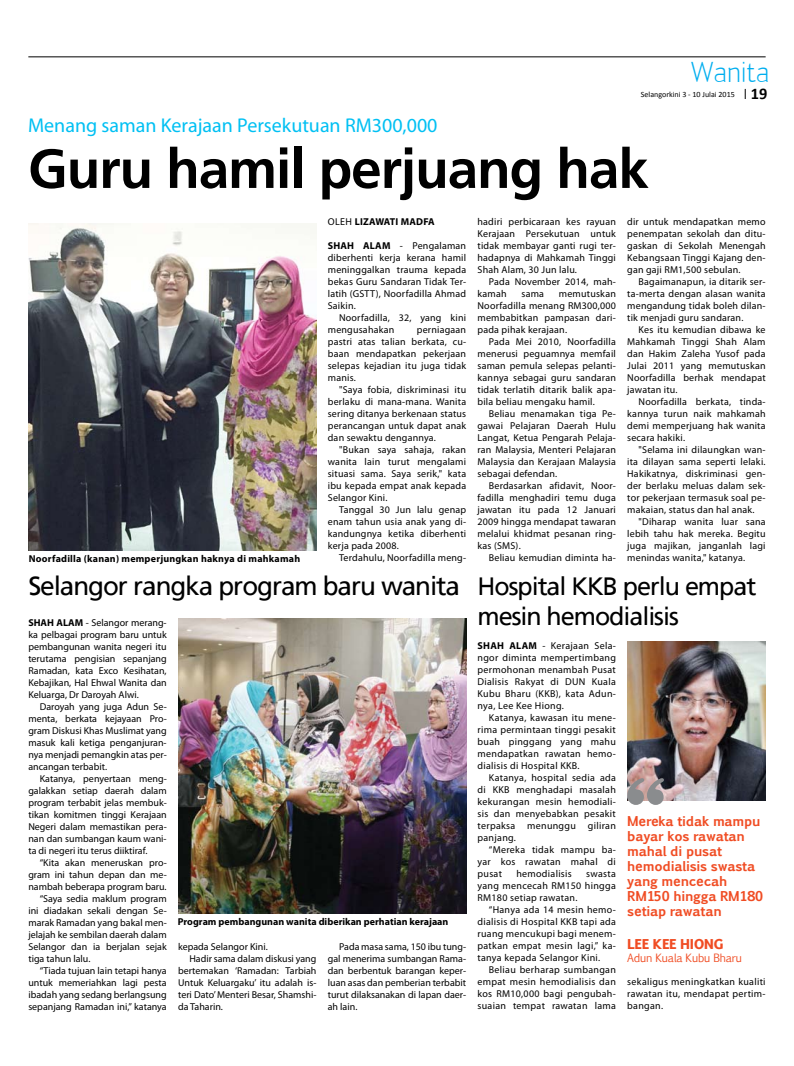
<style>
.page{position:relative;width:794px;height:1066px;background:#fff}
.page>*{position:absolute;margin:0;border:0;box-sizing:border-box;transform-origin:0 0}
.t1{font:700 55px "Frutiger Linotype";letter-spacing:-.02em;color:#000}
.t2{font:28px "Engel Lightltd";color:#00aeef}
.t3{font:26px "Frutiger Linotype";letter-spacing:-.04em;color:#000}
.t4{font:25px/30px "Frutiger Linotype";letter-spacing:-.04em;color:#000}
.t5{font:20px "Myriad Pro";color:#00c0f3}
.t6{font:700 16.3px "Calibri";color:#000}
.t7{font:700 13px/15px "Pigiarniq";letter-spacing:-.02em;color:#f04c23}
.t8{font:800 13px "Pigiarniq";letter-spacing:-.03em;color:#f04c23}
.t9{font:11px "Pigiarniq";letter-spacing:-.02em;color:#f04c23}
.t10{font:10px/12px "Myriad Pro";letter-spacing:.02em;color:#000;text-align:justify}
.t11{font:10px "Myriad Pro";color:#000}
.t12{font:700 10px "Myriad Pro";letter-spacing:.02em;color:#000}
.t13{font:700 10px "Myriad Pro";color:#000}
.t14{font:8px "Calibri";color:#000}
.s1{font-weight:700}
</style>
<div class="page">
<hr style="left:28px;top:57px;width:737px;height:1px;background:#000">
<img style="left:627px;top:641px;width:138px;height:159px">
<svg style="left:627px;top:778px;width:37px;height:27px"></svg>
<img style="left:28px;top:224px;width:288px;height:327px">
<img style="left:178px;top:618px;width:288px;height:296px">
<h2 class="t2" style="left:691px;top:62px;width:80px">Wanita</h2>
<p class="t14" style="left:641px;top:89px;width:95px">Selangorkini 3 - 10 Julai 2015</p>
<h3 class="t6" style="left:751px;top:83px;width:18px">19</h3>
<h3 class="t5" style="left:28px;top:113px;width:411px">Menang saman Kerajaan Persekutuan RM300,000</h3>
<h1 class="t1" style="left:28px;top:135px;width:622px">Guru hamil perjuang hak</h1>
<p class="t10" style="left:328px;top:215px;width:14px">Oleh</p>
<p class="t12" style="left:355px;top:215px;width:81px">LIZAWATI MADFA</p>
<p class="t10" style="left:328px;top:239px;width:140px"><span class="s1">SHAH ALAM</span> - Pengalaman diberhenti kerja kerana hamil meninggalkan trauma kepada bekas Guru Sandaran Tidak Ter&shy;latih (GSTT), Noorfadilla Ahmad Saikin.</p>
<p class="t10" style="left:328px;top:311px;width:140px;text-indent:11px">Noorfadilla, 32, yang kini mengusahakan</p>
<p class="t10" style="left:477px;top:215px;width:140px">hadiri perbicaraan kes rayuan Kerajaan Persekutuan untuk tidak membayar ganti rugi ter&shy;hadapnya di Mahkamah Tinggi Shah Alam, 30 Jun lalu.</p>
<p class="t10" style="left:477px;top:275px;width:140px;text-indent:11px">Pada November 2014, mah&shy;kamah</p>
<p class="t10" style="left:627px;top:215px;width:140px">dir untuk mendapatkan memo penempatan sekolah dan ditu&shy;gaskan di Sekolah Menengah Kebangsaan Tinggi Kajang den&shy;gan gaji RM1,500 sebulan.</p>
<p class="t10" style="left:627px;top:275px;width:140px;text-indent:11px">Bagaimanapun, ia ditarik ser&shy;ta-merta dengan alasan wanita mengandung tidak boleh dilan&shy;tik menjadi guru sandaran.</p>
<p class="t10" style="left:627px;top:323px;width:140px;text-indent:11px">Kes itu kemudian dibawa ke Mahkamah Tinggi Shah Alam dan Hakim Zaleha Yusof pada Julai 2011 yang memutuskan Noorfadilla berhak mendapat jawatan itu.</p>
<p class="t10" style="left:627px;top:395px;width:140px;text-indent:11px">Noorfadilla berkata, tinda&shy;kannya turun naik mahkamah demi memperjuang hak wanita secara hakiki.</p>
<p class="t10" style="left:627px;top:443px;width:140px;text-indent:11px">"Selama ini dilaungkan wan&shy;ita dilayan sama seperti lelaki.<br>Hakikatnya, diskriminasi gen&shy;der berlaku meluas dalam sek&shy;tor pekerjaan termasuk soal pe&shy;makaian, status dan hal anak.</p>
<p class="t10" style="left:627px;top:515px;width:140px;text-indent:11px">"Diharap wanita luar sana lebih tahu hak mereka. Begitu juga majikan, janganlah lagi</p>
<p class="t10" style="left:477px;top:287px;width:140px;text-indent:81px">memutuskan Noorfadilla menang RM300,000 membabitkan pampasan dari&shy;pada pihak kerajaan.</p>
<p class="t10" style="left:477px;top:335px;width:140px;text-indent:11px">Pada Mei 2010, Noorfadilla menerusi peguamnya memfail saman pemula selepas pelanti&shy;kannya sebagai guru sandaran tidak terlatih ditarik balik apa&shy;bila beliau mengaku hamil.</p>
<p class="t10" style="left:477px;top:407px;width:140px;text-indent:11px">Beliau menamakan tiga Pe&shy;gawai Pelajaran Daerah Hulu Langat, Ketua Pengarah Pelaja&shy;ran Malaysia, Menteri Pelajaran Malaysia dan Kerajaan Malaysia sebagai defendan.</p>
<p class="t10" style="left:477px;top:479px;width:140px;text-indent:11px">Berdasarkan afidavit, Noor&shy;fadilla menghadiri temu duga jawatan itu pada 12 Januari 2009 hingga mendapat tawaran melalui khidmat pesanan ring&shy;kas (SMS).</p>
<p class="t10" style="left:489px;top:551px;width:128px">Beliau kemudian diminta ha-</p>
<p class="t10" style="left:521px;top:287px;width:24px">sama</p>
<p class="t10" style="left:328px;top:323px;width:140px;text-indent:89px">perniagaan pastri atas talian berkata, cu&shy;baan mendapatkan pekerjaan selepas kejadian itu juga tidak manis.</p>
<p class="t10" style="left:328px;top:383px;width:140px;text-indent:11px">"Saya fobia, diskriminasi itu berlaku di mana-mana. Wanita sering ditanya berkenaan status perancangan untuk dapat anak dan sewaktu dengannya.</p>
<p class="t10" style="left:328px;top:443px;width:140px;text-indent:11px">"Bukan saya sahaja, rakan wanita lain turut mengalami situasi sama. Saya serik," kata ibu kepada empat anak kepada Selangor Kini.</p>
<p class="t10" style="left:328px;top:503px;width:140px;text-indent:11px">Tanggal 30 Jun lalu genap enam tahun usia anak yang di&shy;kandungnya ketika diberhenti kerja pada 2008.</p>
<p class="t10" style="left:339px;top:551px;width:128px">Terdahulu, Noorfadilla meng-</p>
<p class="t12" style="left:29px;top:552px;width:273px">Noorfadilla (kanan) memperjungkan haknya di mahkamah</p>
<p class="t10" style="left:627px;top:551px;width:119px">menindas wanita," katanya.</p>
<h3 class="t3" style="left:28px;top:571px;width:433px">Selangor rangka program baru wanita</h3>
<p class="t10" style="left:28px;top:616px;width:140px"><span class="s1">SHAH ALAM</span> - Selangor merang&shy;ka pelbagai program baru untuk pembangunan wanita negeri itu terutama pengisian sepanjang Ramadan, kata Exco Kesihatan, Kebajikan, Hal Ehwal Wanita dan Keluarga, Dr Daroyah Alwi.</p>
<p class="t10" style="left:28px;top:700px;width:140px;text-indent:11px">Daroyah yang juga Adun Se&shy;menta, berkata kejayaan Pro&shy;gram Diskusi Khas Muslimat yang masuk kali ketiga penganjuran&shy;nya menjadi pemangkin atas per&shy;ancangan terbabit.</p>
<p class="t10" style="left:28px;top:772px;width:140px;text-indent:11px">Katanya, penyertaan meng&shy;galakkan setiap daerah dalam program terbabit jelas membuk&shy;tikan komitmen tinggi Kerajaan Negeri dalam memastikan pera&shy;nan dan sumbangan kaum wani&shy;ta di negeri itu terus diiktiraf.</p>
<p class="t11" style="left:40px;top:856px;width:128px">“Kita akan meneruskan pro-</p>
<p class="t11" style="left:28px;top:868px;width:140px">gram ini tahun depan dan me-</p>
<p class="t11" style="left:28px;top:880px;width:140px">nambah beberapa program baru.</p>
<p class="t11" style="left:40px;top:892px;width:128px">“Saya sedia maklum program</p>
<p class="t11" style="left:28px;top:904px;width:140px">ini diadakan sekali dengan Se-</p>
<p class="t11" style="left:28px;top:916px;width:140px">marak Ramadan yang bakal men-</p>
<p class="t11" style="left:28px;top:928px;width:140px">jelajah ke sembilan daerah dalam</p>
<p class="t11" style="left:28px;top:940px;width:140px">Selangor dan ia berjalan sejak</p>
<p class="t11" style="left:28px;top:952px;width:64px">tiga tahun lalu.</p>
<p class="t11" style="left:40px;top:964px;width:128px">“Tiada tujuan lain tetapi hanya</p>
<p class="t11" style="left:28px;top:976px;width:140px">untuk memeriahkan lagi pesta</p>
<p class="t11" style="left:28px;top:988px;width:140px">ibadah yang sedang berlangsung</p>
<p class="t11" style="left:28px;top:1000px;width:140px">sepanjang Ramadan ini,” katanya</p>
<p class="t13" style="left:178px;top:915px;width:272px">Program pembangunan wanita diberikan perhatian kerajaan</p>
<p class="t11" style="left:178px;top:940px;width:91px">kepada Selangor Kini.</p>
<p class="t11" style="left:189px;top:952px;width:128px">Hadir sama dalam diskusi yang</p>
<p class="t11" style="left:178px;top:964px;width:140px">bertemakan ‘Ramadan: Tarbiah</p>
<p class="t11" style="left:178px;top:976px;width:140px">Untuk Keluargaku’ itu adalah is-</p>
<p class="t11" style="left:178px;top:988px;width:140px">teri Dato’ Menteri Besar, Shamshi-</p>
<p class="t11" style="left:178px;top:1000px;width:46px">da Taharin.</p>
<p class="t10" style="left:328px;top:940px;width:140px;text-indent:11px">Pada masa sama, 150 ibu tung&shy;gal menerima sumbangan Rama&shy;dan berbentuk barangan keper&shy;luan asas dan pemberian terbabit turut dilaksanakan di lapan daer&shy;ah lain.</p>
<h3 class="t4" style="left:477px;top:571px;width:280px">Hospital KKB perlu empat mesin hemodialisis</h3>
<p class="t10" style="left:477px;top:639px;width:140px"><span class="s1">SHAH ALAM</span> - Kerajaan Sela&shy;ngor diminta mempertimbang permohonan menambah Pusat Dialisis Rakyat di DUN Kuala Kubu Bharu (KKB), kata Adun&shy;nya, Lee Kee Hiong.</p>
<p class="t10" style="left:477px;top:711px;width:140px;text-indent:11px">Katanya, kawasan itu mene&shy;rima permintaan tinggi pesakit buah pinggang yang mahu mendapatkan rawatan hemo&shy;dialisis di Hospital KKB.</p>
<p class="t10" style="left:477px;top:771px;width:140px;text-indent:11px">Katanya, hospital sedia ada di KKB menghadapi masalah kekurangan mesin hemodiali&shy;sis dan menyebabkan pesakit terpaksa menunggu giliran panjang.</p>
<p class="t10" style="left:477px;top:843px;width:140px;text-indent:11px">“Mereka tidak mampu ba&shy;yar kos rawatan mahal di pusat</p>
<h3 class="t7" style="left:627px;top:813px;width:137px">Mereka tidak mampu bayar kos rawatan mahal di pusat hemodialisis swasta yang mencecah<br>RM150 hingga RM180 setiap rawatan</h3>
<h3 class="t8" style="left:627px;top:933px;width:98px">LEE KEE HIONG</h3>
<p class="t9" style="left:627px;top:950px;width:116px">Adun Kuala Kubu Bharu</p>
<p class="t10" style="left:516px;top:867px;width:57px">hemodialisis</p>
<p class="t10" style="left:477px;top:867px;width:140px;text-indent:109px">swasta yang mencecah RM150 hingga RM180 setiap rawatan.</p>
<p class="t10" style="left:477px;top:903px;width:140px;text-indent:11px">“Hanya ada 14 mesin hemo&shy;dialisis di Hospital KKB tapi ada ruang mencukupi bagi menem&shy;patkan empat mesin lagi,” ka&shy;tanya kepada Selangor Kini.</p>
<p class="t10" style="left:477px;top:963px;width:140px;text-indent:11px">Beliau berharap sumbangan empat mesin hemodialisis dan kos RM10,000 bagi pengubah&shy;suaian tempat rawatan lama</p>
<p class="t10" style="left:627px;top:975px;width:140px">sekaligus meningkatkan kualiti rawatan itu, mendapat pertim&shy;bangan.</p>
</div>
